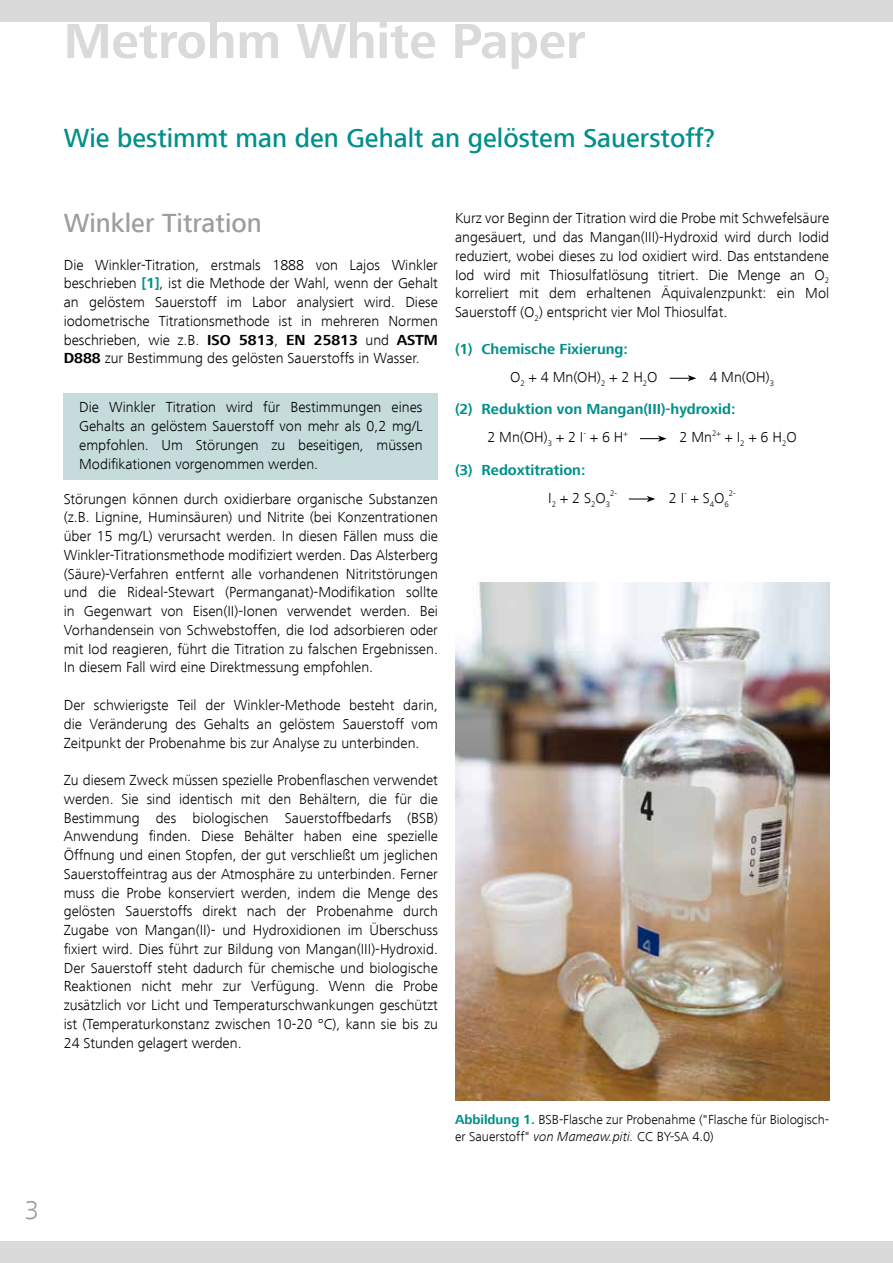
<style>
.page{position:relative;width:893px;height:1263px;background:#fff}
.page>*{position:absolute;margin:0;border:0;box-sizing:border-box;transform-origin:0 0}
.t1{font:700 51px "Frutiger Next LT";color:#dadada}
.t2{font:500 27px "Frutiger Next LT";color:#008f8b}
.t3{font:500 27px "Frutiger Next LT";color:#9d9d9c}
.t4{font:300 27px "Frutiger Next LT";color:#9d9d9c}
.t5{font:300 15px/18.8px "Frutiger Next LT";color:#000;text-align:justify}
.t6{font:700 15px/27.6px "Frutiger Next LT";color:#008f8b}
.t7{font:300 13.5px/17.2px "Frutiger Next LT";color:#000}
.t8{font:300 8.25px "Frutiger Next LT";color:#000}
.s1{font-weight:700;color:#008f8b}
.s2{font-weight:700}
.s3{font-weight:300;color:#000}
.s4{font-style:italic}
</style>
<div class="page">
<div style="left:0;top:0;width:893px;height:21px;background:#dadada"></div>
<div style="left:0;top:1242px;width:893px;height:21px;background:#dadada"></div>
<div style="left:64px;top:393px;width:374px;height:86px;background:#c6dcdc"></div>
<img style="left:455px;top:583px;width:374px;height:517px">
<svg style="left:670px;top:375px;width:26px;height:6px"></svg>
<svg style="left:640px;top:435px;width:26px;height:7px"></svg>
<svg style="left:629px;top:496px;width:26px;height:6px"></svg>
<h2 class="t4" style="left:25px;top:1195px;width:16px">3</h2>
<h1 class="t1" style="left:64px;top:13px;width:523px">Metrohm White Paper</h1>
<h2 class="t2" style="left:64px;top:123px;width:653px">Wie bestimmt man den Gehalt an gelöstem Sauerstoff?</h2>
<h2 class="t3" style="left:64px;top:208px;width:200px">Winkler Titration</h2>
<p class="t5" style="left:64px;top:255px;width:376px">Die Winkler-Titration, erstmals 1888 von Lajos Winkler beschrieben <span class="s1">[1]</span>, ist die Methode der Wahl, wenn der Gehalt an gelöstem Sauerstoff im Labor analysiert wird. Diese iodometrische Titrationsmethode ist in mehreren Normen beschrieben, wie z.B. <span class="s2">ISO 5813</span>, <span class="s2">EN 25813</span> und <span class="s2">ASTM D888</span> zur Bestimmung des gelösten Sauerstoffs in Wasser.</p>
<p class="t5" style="left:79px;top:398px;width:345px">Die Winkler Titration wird für Bestimmungen eines Gehalts an gelöstem Sauerstoff von mehr als 0,2 mg/L empfohlen. Um Störungen zu beseitigen, müssen Modifikationen vorgenommen werden.</p>
<p class="t5" style="left:64px;top:489px;width:376px">Störungen können durch oxidierbare organische Substanzen (z.B. Lignine, Huminsäuren) und Nitrite (bei Konzentrationen über 15 mg/L) verursacht werden. In diesen Fällen muss die Winkler-Titrationsmethode modifiziert werden. Das Alsterberg (Säure)-Verfahren entfernt alle vorhandenen Nitritstörungen und die Rideal-Stewart (Permanganat)-Modifikation sollte in Gegenwart von Eisen(II)-Ionen verwendet werden. Bei Vorhandensein von Schwebstoffen, die Iod adsorbieren oder mit Iod reagieren, führt die Titration zu falschen Ergebnissen.<br>In diesem Fall wird eine Direktmessung empfohlen.</p>
<p class="t5" style="left:64px;top:696px;width:376px">Der schwierigste Teil der Winkler-Methode besteht darin, die Veränderung des Gehalts an gelöstem Sauerstoff vom Zeitpunkt der Probenahme bis zur Analyse zu unterbinden.</p>
<p class="t5" style="left:64px;top:771px;width:376px">Zu diesem Zweck müssen spezielle Probenflaschen verwendet werden. Sie sind identisch mit den Behältern, die für die Bestimmung des biologischen Sauerstoffbedarfs (BSB)<br>Anwendung finden. Diese Behälter haben eine spezielle Öffnung und einen Stopfen, der gut verschließt um jeglichen Sauerstoffeintrag aus der Atmosphäre zu unterbinden. Ferner muss die Probe konserviert werden, indem die Menge des gelösten Sauerstoffs direkt nach der Probenahme durch Zugabe von Mangan(II)- und Hydroxidionen im Überschuss fixiert wird. Dies führt zur Bildung von Mangan(III)-Hydroxid.<br>Der Sauerstoff steht dadurch für chemische und biologische Reaktionen nicht mehr zur Verfügung. Wenn die Probe zusätzlich vor Licht und Temperaturschwankungen geschützt ist (Temperaturkonstanz zwischen 10-20 °C), kann sie bis zu 24 Stunden gelagert werden.</p>
<p class="t5" style="left:455px;top:209px;width:376px">Kurz vor Beginn der Titration wird die Probe mit Schwefelsäure angesäuert, und das Mangan(III)-Hydroxid wird durch Iodid reduziert, wobei dieses zu Iod oxidiert wird. Das entstandene Iod wird mit Thiosulfatlösung titriert. Die Menge an O<sub>2 </sub>korreliert mit dem erhaltenen Äquivalenzpunkt: ein Mol Sauerstoff (O<sub>2</sub>) entspricht vier Mol Thiosulfat.</p>
<p class="t6" style="left:510px;top:335px;width:149px;text-indent:-55px">(1) Chemische Fixierung:<br><span class="s3">O</span><sub>2</sub> <span class="s3">+ 4 Mn(OH)</span><sub>2</sub> <span class="s3">+ 2 H</span><sub>2</sub><span class="s3">O</span></p>
<p class="t6" style="left:455px;top:361px;width:321px;line-height:32.1px;text-indent:254px"><span class="s3">4 Mn(OH)</span><sub>3 </sub>(2) Reduktion von Mangan(III)-hydroxid:</p>
<p class="t5" style="left:487px;top:428px;width:138px">2 Mn(OH)<sub>3</sub> + 2 I + 6 H</p>
<p class="t8" style="left:583px;top:428px;width:4px">-</p>
<p class="t8" style="left:623px;top:428px;width:6px">+</p>
<p class="t5" style="left:679px;top:428px;width:34px">2 Mn</p>
<p class="t8" style="left:712px;top:428px;width:10px">2+</p>
<p class="t5" style="left:725px;top:428px;width:73px">+ I<sub>2</sub> + 6 H<sub>2</sub>O</p>
<p class="t6" style="left:548px;top:456px;width:63px;line-height:28px;text-indent:-93px">(3) Redoxtitration:<br><span class="s3">I</span><sub>2</sub> <span class="s3">+ 2 S</span><sub>2</sub><span class="s3">O</span><sub>3</sub></p>
<p class="t8" style="left:610px;top:489px;width:8px">2-</p>
<p class="t5" style="left:669px;top:489px;width:62px">2 I + S<sub>4</sub>O<sub>6</sub></p>
<p class="t8" style="left:684px;top:489px;width:4px">-</p>
<p class="t8" style="left:729px;top:489px;width:8px">2-</p>
<p class="t7" style="left:455px;top:1111px;width:376px"><span class="s1">Abbildung 1.</span> BSB-Flasche zur Probenahme ("Flasche für Biologisch&shy;er Sauerstoff" <span class="s4">von Mameaw.piti.</span> CC BY-SA 4.0)</p>
</div>
